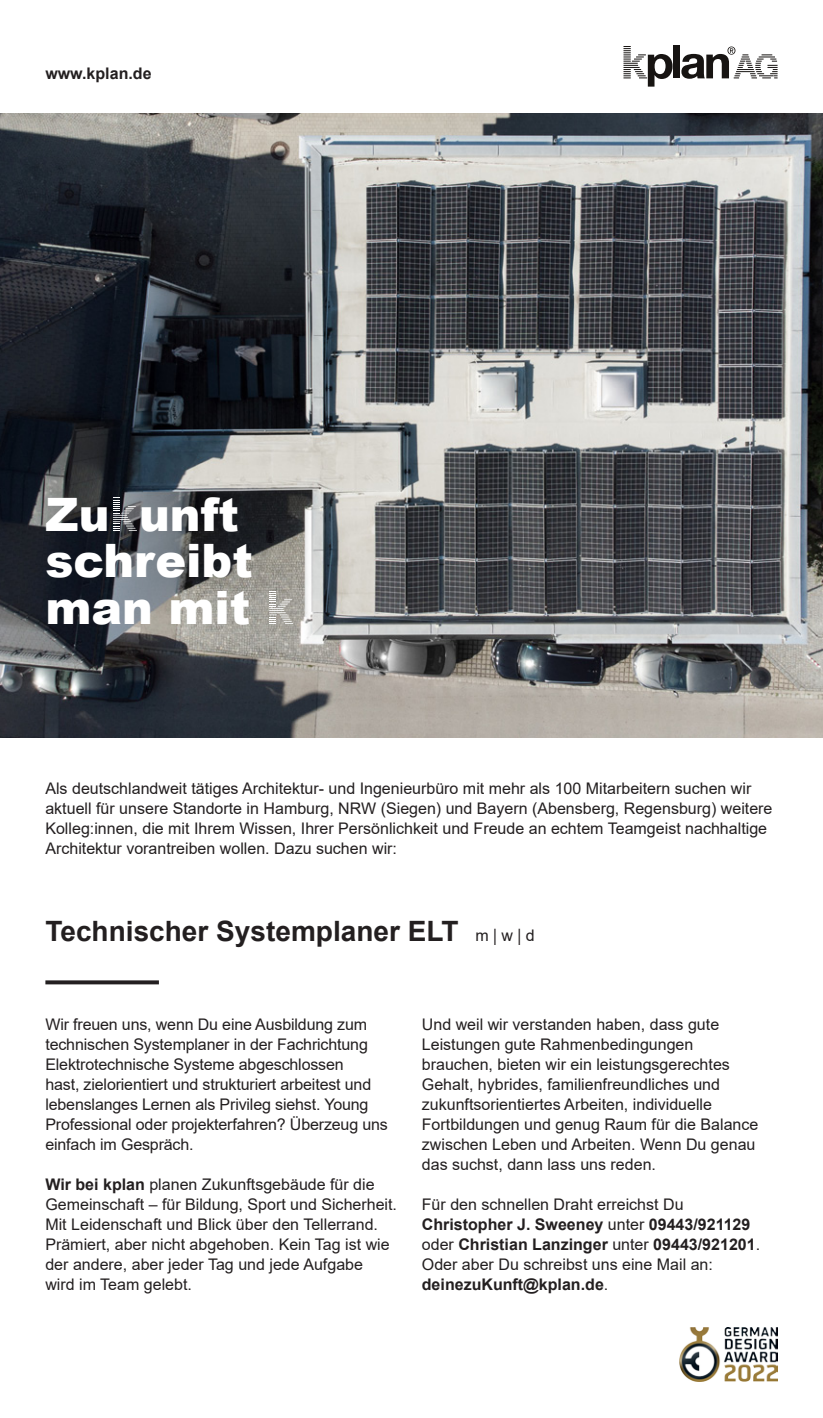
<style>
.page{position:relative;width:823px;height:1418px;background:#fff}
.page>*{position:absolute;margin:0;border:0;box-sizing:border-box;transform-origin:0 0}
.t1{font:900 46px "Arial";color:#fff}
.t2{font:700 28px "Arial";color:#231f20}
.t3{font:16px/20px "Arial";color:#231f20}
.t4{font:700 16px/20px "Arial";color:#231f20}
.s1{font-family:"Gadugi"}
.s2{font-weight:700}
.s3{font-weight:400}
</style>
<div class="page">
<img style="left:0;top:113px;width:822px;height:624px">
<div style="left:673px;top:45px;width:6px;height:33px;background:#171412"></div>
<svg style="left:623px;top:46px;width:49px;height:41px"></svg>
<svg style="left:681px;top:46px;width:96px;height:33px"></svg>
<svg style="left:45px;top:980px;width:114px;height:4px"></svg>
<svg style="left:269px;top:590px;width:24px;height:34px"></svg>
<svg style="left:113px;top:497px;width:24px;height:34px"></svg>
<img style="left:679px;top:1327px;width:98px;height:53px">
<p class="t4" style="left:45px;top:63px;width:108px">www.kplan.de</p>
<p class="t1" style="left:45px;top:481px;width:195px">Zu unft</p>
<p class="t1" style="left:45px;top:527px;width:209px">schreibt</p>
<p class="t1" style="left:45px;top:574px;width:206px">man mit</p>
<p class="t3" style="left:45px;top:778px;width:728px">Als deutschlandweit tätiges Architektur- und Ingenieurbüro mit mehr als 100 Mitarbeitern suchen wir aktuell für unsere Standorte in Hamburg, NRW (Siegen) und Bayern (Abensberg, Regensburg) weitere</p>
<p class="t3" style="left:45px;top:818px;width:722px">Kolleg:innen, die mit Ihrem Wissen, Ihrer Persönlichkeit und Freude an echtem Teamgeist nachhaltige</p>
<p class="t3" style="left:45px;top:838px;width:353px">Architektur vorantreiben wollen. Dazu suchen wir:</p>
<p class="t2" style="left:45px;top:911px;width:414px">Technischer Systemplaner ELT</p>
<p class="t3" style="left:475px;top:925px;width:61px">m <span class="s1">|</span> w <span class="s1">|</span> d</p>
<p class="t3" style="left:45px;top:1014px;width:344px">Wir freuen uns, wenn Du eine Ausbildung zum technischen Systemplaner in der Fachrichtung Elektrotechnische Systeme abgeschlossen<br>hast, zielorientiert und strukturiert arbeitest und lebenslanges Lernen als Privileg siehst. Young Professional oder projekterfahren? Überzeug uns einfach im Gespräch.</p>
<p class="t3" style="left:45px;top:1174px;width:330px"><span class="s2">Wir bei kplan</span> planen Zukunftsgebäude für die</p>
<p class="t3" style="left:45px;top:1194px;width:353px">Gemeinschaft – für Bildung, Sport und Sicherheit.</p>
<p class="t3" style="left:45px;top:1214px;width:334px">Mit Leidenschaft und Blick über den Tellerrand.</p>
<p class="t3" style="left:45px;top:1234px;width:345px">Prämiert, aber nicht abgehoben. Kein Tag ist wie</p>
<p class="t3" style="left:45px;top:1254px;width:319px">der andere, aber jeder Tag und jede Aufgabe</p>
<p class="t3" style="left:45px;top:1274px;width:148px">wird im Team gelebt.</p>
<p class="t3" style="left:421px;top:1014px;width:299px">Und weil wir verstanden haben, dass gute</p>
<p class="t3" style="left:421px;top:1034px;width:273px">Leistungen gute Rahmenbedingungen</p>
<p class="t3" style="left:421px;top:1054px;width:309px">brauchen, bieten wir ein leistungsgerechtes</p>
<p class="t3" style="left:421px;top:1074px;width:299px">Gehalt, hybrides, familienfreundliches und</p>
<p class="t3" style="left:421px;top:1094px;width:291px">zukunftsorientiertes Arbeiten, individuelle</p>
<p class="t3" style="left:421px;top:1114px;width:338px">Fortbildungen und genug Raum für die Balance</p>
<p class="t3" style="left:421px;top:1134px;width:335px">zwischen Leben und Arbeiten. Wenn Du genau</p>
<p class="t3" style="left:421px;top:1154px;width:235px">das suchst, dann lass uns reden.</p>
<p class="t3" style="left:421px;top:1194px;width:263px">Für den schnellen Draht erreichst Du</p>
<p class="t4" style="left:421px;top:1214px;width:339px">Christopher J. Sweeney <span class="s3">unter</span> 09443/921129 <span class="s3">oder</span> Christian Lanzinger <span class="s3">unter</span> 09443/921201<span class="s3">.</span></p>
<p class="t3" style="left:421px;top:1254px;width:292px">Oder aber Du schreibst uns eine Mail an:</p>
<p class="t4" style="left:421px;top:1274px;width:188px">deinezuKunft@kplan.de<span class="s3">.</span></p>
</div>
